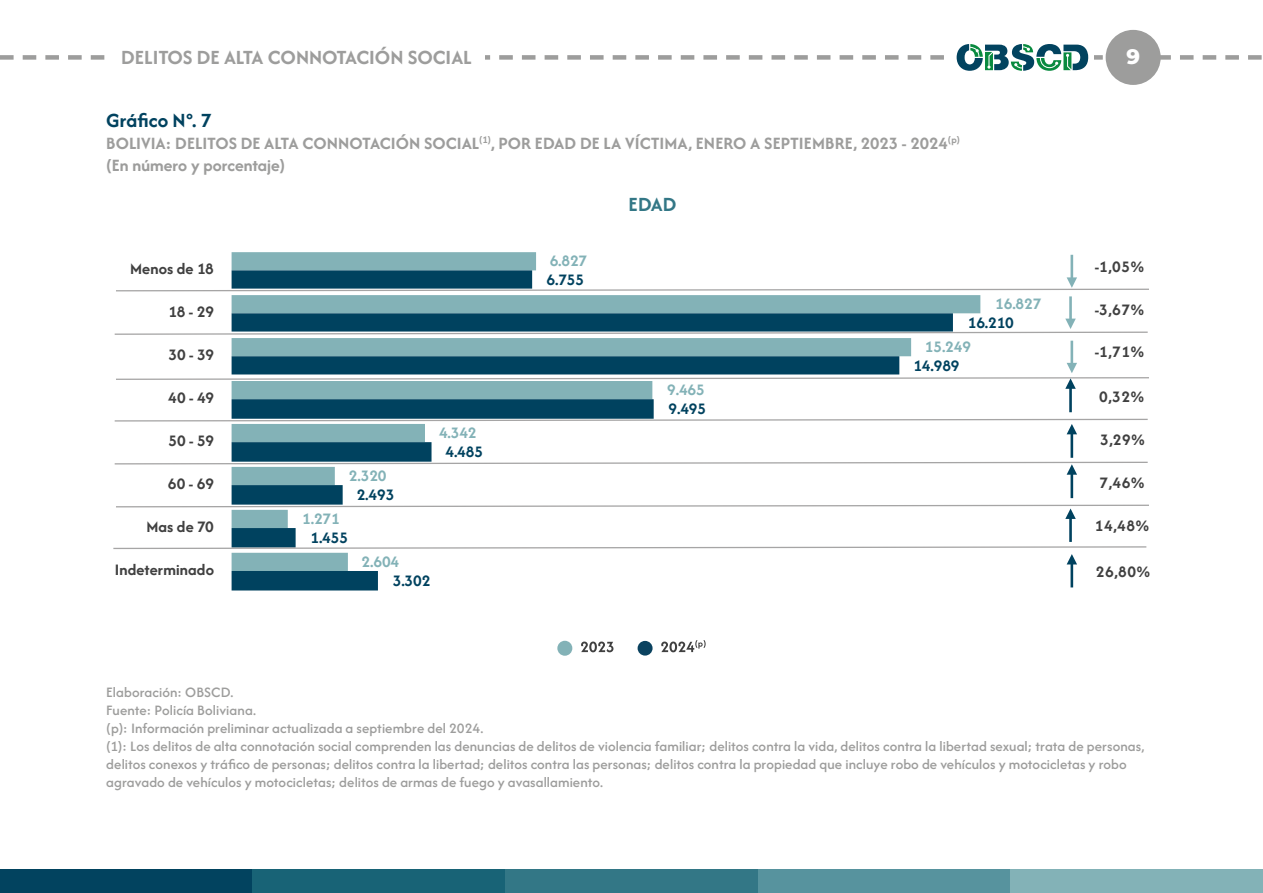
<style>
.page{position:relative;width:1263px;height:893px;background:#fff}
.page>*{position:absolute;margin:0;border:0;box-sizing:border-box;transform-origin:0 0}
.t1{font:21px "Afacad";color:#9d9d9c}
.t2{font:21px "Afacad";letter-spacing:.005em;color:#00425f}
.t3{font:21px "Afacad";color:#337786}
.t4{font:800 21px "Montserrat";color:#fff}
.t5{font:18px/21.6px "Afacad";letter-spacing:.005em;color:#9d9d9c}
.t6{font:16.65px "Afacad";letter-spacing:.01em;color:#404040}
.t7{font:16.65px "Afacad";letter-spacing:-.005em;color:#83b2b7}
.t8{font:16.65px "Afacad";letter-spacing:-.005em;color:#00425f}
.t9{font:15px/18px "Afacad";letter-spacing:.005em;color:#9d9d9c}
</style>
<div class="page">
<div style="left:0;top:870px;width:253px;height:23px;background:#02435f"></div>
<div style="left:253px;top:870px;width:252px;height:23px;background:#186376"></div>
<div style="left:505px;top:870px;width:253px;height:23px;background:#337786"></div>
<div style="left:758px;top:870px;width:252px;height:23px;background:#57939e"></div>
<div style="left:1010px;top:870px;width:253px;height:23px;background:#83b2b7"></div>
<div style="left:1106px;top:30px;width:55px;height:55px;background:#9d9d9c;border-radius:50%"></div>
<svg style="left:0;top:44px;width:1262px;height:27px"></svg>
<div style="left:557px;top:641px;width:15px;height:15px;background:#83b2b7;border-radius:50%"></div>
<svg style="left:581px;top:642px;width:32px;height:10px"></svg>
<div style="left:638px;top:641px;width:14px;height:15px;background:#0a425f;border-radius:50%"></div>
<svg style="left:661px;top:640px;width:45px;height:12px"></svg>
<svg style="left:232px;top:252px;width:748px;height:62px"></svg>
<svg style="left:232px;top:270px;width:721px;height:320px"></svg>
<hr style="left:1070px;top:255px;width:3px;height:24px;background:#83b2b7">
<svg style="left:116px;top:277px;width:1033px;height:15px"></svg>
<hr style="left:1069px;top:296px;width:3px;height:24px;background:#83b2b7">
<svg style="left:114px;top:319px;width:1034px;height:16px"></svg>
<hr style="left:1070px;top:341px;width:3px;height:24px;background:#83b2b7">
<hr style="left:1069px;top:387px;width:3px;height:25px;background:#00425f">
<svg style="left:116px;top:363px;width:1033px;height:26px"></svg>
<hr style="left:1070px;top:433px;width:3px;height:25px;background:#00425f">
<svg style="left:114px;top:418px;width:1034px;height:16px"></svg>
<hr style="left:1070px;top:473px;width:3px;height:25px;background:#00425f">
<svg style="left:114px;top:461px;width:1034px;height:14px"></svg>
<hr style="left:1069px;top:517px;width:3px;height:25px;background:#00425f">
<svg style="left:116px;top:504px;width:1033px;height:15px"></svg>
<hr style="left:1070px;top:563px;width:3px;height:24px;background:#00425f">
<svg style="left:113px;top:546px;width:1034px;height:18px"></svg>
<h1 class="t1" style="left:121px;top:44px;width:352px">DELITOS DE ALTA CONNOTACIÓN SOCIAL</h1>
<h1 class="t4" style="left:1126px;top:41px;width:15px">9</h1>
<h1 class="t2" style="left:106px;top:107px;width:107px">Gráfico N°. 7</h1>
<p class="t5" style="left:106px;top:132px;width:855px">BOLIVIA: DELITOS DE ALTA CONNOTACIÓN SOCIAL<sup>(1)</sup>, POR EDAD DE LA VÍCTIMA, ENERO A SEPTIEMBRE, 2023 - 2024<sup>(p) </sup>(En número y porcentaje)</p>
<p class="t6" style="left:130px;top:259px;width:85px">Menos de 18</p>
<p class="t6" style="left:168px;top:302px;width:47px">18 - 29</p>
<p class="t6" style="left:168px;top:345px;width:47px">30 - 39</p>
<p class="t6" style="left:168px;top:388px;width:47px">40 - 49</p>
<p class="t6" style="left:168px;top:431px;width:47px">50 - 59</p>
<p class="t6" style="left:168px;top:474px;width:48px">60 - 69</p>
<p class="t6" style="left:146px;top:517px;width:69px">Mas de 70</p>
<p class="t6" style="left:115px;top:560px;width:101px">Indeterminado</p>
<p class="t7" style="left:349px;top:465px;width:39px">2.320</p>
<p class="t7" style="left:302px;top:508px;width:39px">1.271</p>
<p class="t8" style="left:310px;top:527px;width:39px">1.455</p>
<p class="t8" style="left:357px;top:484px;width:39px">2.493</p>
<p class="t7" style="left:362px;top:551px;width:39px">2.604</p>
<p class="t8" style="left:393px;top:570px;width:39px">3.302</p>
<p class="t7" style="left:439px;top:422px;width:39px">4.342</p>
<p class="t8" style="left:445px;top:441px;width:39px">4.485</p>
<p class="t7" style="left:550px;top:250px;width:39px">6.827</p>
<p class="t8" style="left:546px;top:269px;width:39px">6.755</p>
<h1 class="t3" style="left:628px;top:191px;width:50px">EDAD</h1>
<p class="t7" style="left:667px;top:379px;width:39px">9.465</p>
<p class="t8" style="left:669px;top:398px;width:39px">9.495</p>
<p class="t7" style="left:995px;top:293px;width:48px">16.827</p>
<p class="t8" style="left:968px;top:312px;width:48px">16.210</p>
<p class="t7" style="left:925px;top:336px;width:48px">15.249</p>
<p class="t8" style="left:913px;top:355px;width:48px">14.989</p>
<p class="t6" style="left:1095px;top:256px;width:51px">-1,05%</p>
<p class="t6" style="left:1095px;top:299px;width:51px">-3,67%</p>
<p class="t6" style="left:1095px;top:341px;width:51px">-1,71%</p>
<p class="t6" style="left:1099px;top:386px;width:46px">0,32%</p>
<p class="t6" style="left:1100px;top:429px;width:46px">3,29%</p>
<p class="t6" style="left:1099px;top:472px;width:46px">7,46%</p>
<p class="t6" style="left:1095px;top:515px;width:56px">14,48%</p>
<p class="t6" style="left:1096px;top:561px;width:56px">26,80%</p>
<p class="t9" style="left:106px;top:683px;width:1039px">Elaboración: OBSCD.<br>Fuente: Policía Boliviana.<br>(p): Información preliminar actualizada a septiembre del 2024.<br>(1): Los delitos de alta connotación social comprenden las denuncias de delitos de violencia familiar; delitos contra la vida, delitos contra la libertad sexual; trata de personas, delitos conexos y tráfico de personas; delitos contra la libertad; delitos contra las personas; delitos contra la propiedad que incluye robo de vehículos y motocicletas y robo agravado de vehículos y motocicletas; delitos de armas de fuego y avasallamiento.</p>
</div>
